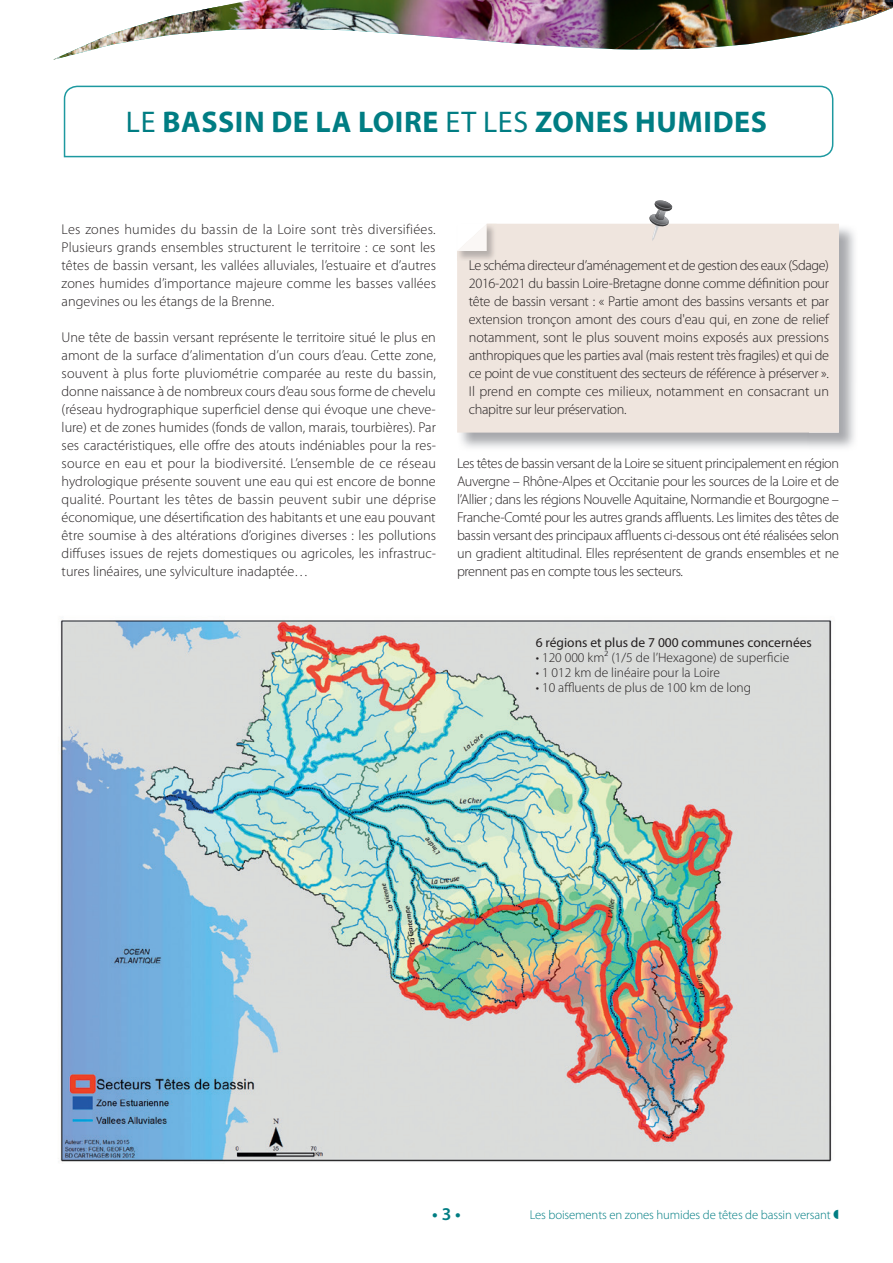
<style>
.page{position:relative;width:893px;height:1263px;background:#fff}
.page>*{position:absolute;margin:0;border:0;box-sizing:border-box;transform-origin:0 0}
.t1{font:700 30px "Myriad Pro";letter-spacing:.02em;color:#007d83}
.t2{font:600 18px "Myriad Pro";color:#007d83}
.t3{font:300 14.25px/18px "Myriad Pro";color:#231f20;text-align:justify}
.t4{font:300 13.5px "Myriad Pro";color:#231f20}
.t5{font:13.5px "Myriad Pro";color:#231f20}
.t6{font:300 12.75px "Myriad Pro";letter-spacing:-.01em;color:#007d83}
.s1{font-weight:400}
</style>
<div class="page">
<img style="left:53px;top:0;width:838px;height:60px">
<img style="left:60px;top:617px;width:772px;height:545px">
<img style="left:808px;top:228px;width:47px;height:220px">
<div style="left:457px;top:224px;width:382px;height:209px;background:#efe5de"></div>
<img style="left:457px;top:224px;width:39px;height:37px">
<svg style="left:457px;top:224px;width:29px;height:27px"></svg>
<svg style="left:649px;top:200px;width:24px;height:41px"></svg>
<svg style="left:63px;top:85px;width:771px;height:73px"></svg>
<h1 class="t1" style="left:126px;top:102px;width:642px"><span class="s1">LE</span> BASSIN DE LA LOIRE <span class="s1">ET LES</span> ZONES HUMIDES</h1>
<p class="t3" style="left:62px;top:220px;width:376px">Les zones humides du bassin de la Loire sont très diversifiées.<br>Plusieurs grands ensembles structurent le territoire : ce sont les têtes de bassin versant, les vallées alluviales, l’estuaire et d’autres zones humides d’importance majeure comme les basses vallées angevines ou les étangs de la Brenne.</p>
<p class="t3" style="left:62px;top:328px;width:376px">Une tête de bassin versant représente le territoire situé le plus en amont de la surface d’alimentation d’un cours d’eau. Cette zone, souvent à plus forte pluviométrie comparée au reste du bassin, donne naissance à de nombreux cours d’eau sous forme de chevelu (réseau hydrographique superficiel dense qui évoque une cheve&shy;lure) et de zones humides (fonds de vallon, marais, tourbières). Par ses caractéristiques, elle offre des atouts indéniables pour la res&shy;source en eau et pour la biodiversité. L’ensemble de ce réseau hydrologique présente souvent une eau qui est encore de bonne qualité. Pourtant les têtes de bassin peuvent subir une déprise économique, une désertification des habitants et une eau pouvant être soumise à des altérations d’origines diverses : les pollutions diffuses issues de rejets domestiques ou agricoles, les infrastruc&shy;tures linéaires, une sylviculture inadaptée…</p>
<p class="t3" style="left:469px;top:256px;width:362px">Le schéma directeur d’aménagement et de gestion des eaux (Sdage)<br>2016-2021 du bassin Loire-Bretagne donne comme définition pour tête de bassin versant : « Partie amont des bassins versants et par extension tronçon amont des cours d'eau qui, en zone de relief notamment, sont le plus souvent moins exposés aux pressions anthropiques que les parties aval (mais restent très fragiles) et qui de ce point de vue constituent des secteurs de référence à préserver ».<br>Il prend en compte ces milieux, notamment en consacrant un chapitre sur leur préservation.</p>
<p class="t3" style="left:457px;top:454px;width:383px">Les têtes de bassin versant de la Loire se situent principalement en région Auvergne – Rhône-Alpes et Occitanie pour les sources de la Loire et de l’Allier ; dans les régions Nouvelle Aquitaine, Normandie et Bourgogne – Franche-Comté pour les autres grands affluents. Les limites des têtes de bassin versant des principaux affluents ci-dessous ont été réalisées selon un gradient altitudinal. Elles représentent de grands ensembles et ne prennent pas en compte tous les secteurs.</p>
<p class="t5" style="left:536px;top:634px;width:278px">6 régions et plus de 7 000 communes concernées</p>
<p class="t4" style="left:536px;top:649px;width:255px">• 120 000 km² (1/5 de l’Hexagone) de superficie</p>
<p class="t4" style="left:536px;top:664px;width:186px">• 1 012 km de linéaire pour la Loire</p>
<p class="t4" style="left:536px;top:679px;width:217px">• 10 affluents de plus de 100 km de long</p>
<p class="t2" style="left:432px;top:1203px;width:30px">• 3 •</p>
<p class="t6" style="left:530px;top:1206px;width:302px">Les boisements en zones humides de têtes de bassin versant</p>
</div>
